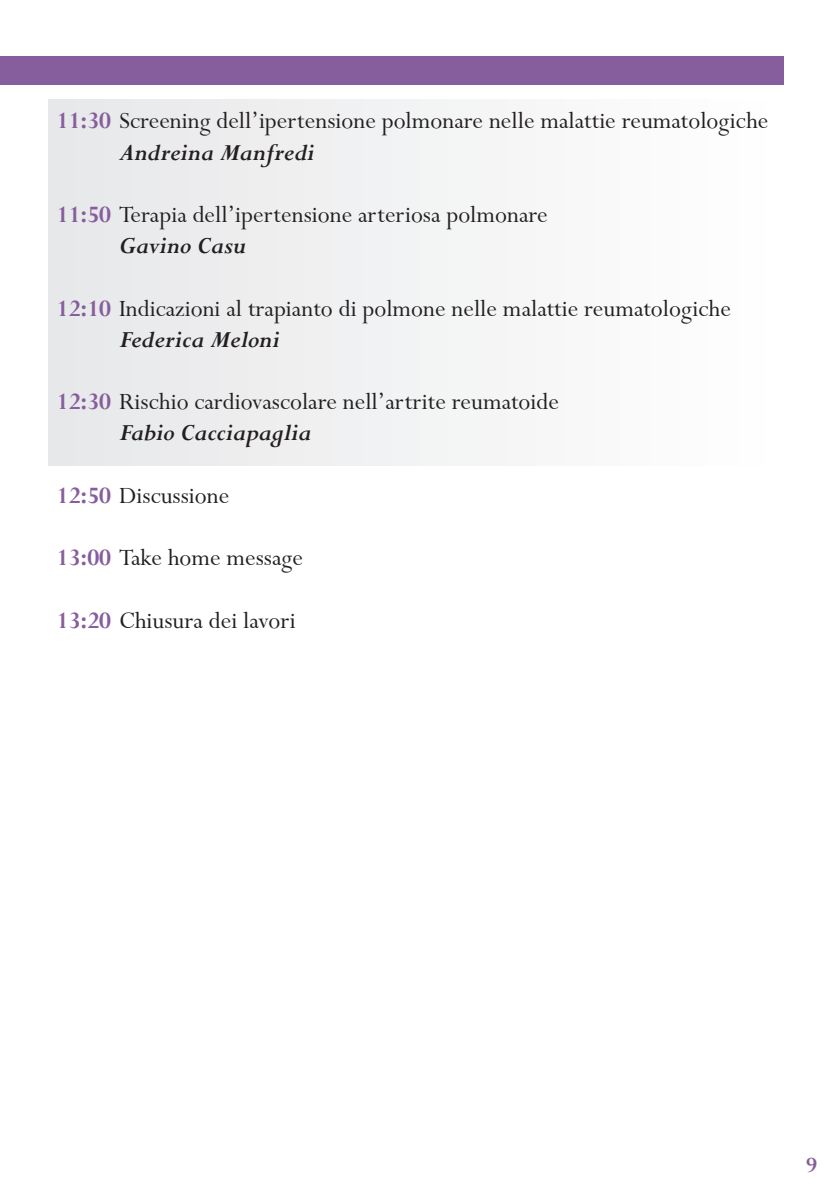
<style>
.page{position:relative;width:840px;height:1191px;background:#fff}
.page>*{position:absolute;margin:0;border:0;box-sizing:border-box;transform-origin:0 0}
.t1{font:26px "Perpetua";color:#231f20}
.nomi{font:italic 700 26px "Perpetua";color:#231f20}
.t2{font:700 24px "Perpetua";color:#875e9d}
.s1{font-weight:700;color:#875e9d}
</style>
<div class="page">
<div style="left:48px;top:99px;width:734px;height:366px;background:#f2f3f4"></div>
<div style="left:0;top:57px;width:782px;height:28px;background:#875e9d"></div>
<p class="t1" style="left:57px;top:107px;width:712px"><span class="s1">11:30</span> Screening dell’ipertensione polmonare nelle malattie reumatologiche</p>
<p class="nomi" style="left:119px;top:138px;width:197px">Andreina Manfredi</p>
<p class="t1" style="left:57px;top:201px;width:492px"><span class="s1">11:50</span> Terapia dell’ipertensione arteriosa polmonare</p>
<p class="nomi" style="left:119px;top:232px;width:128px">Gavino Casu</p>
<p class="t1" style="left:57px;top:295px;width:675px"><span class="s1">12:10</span> Indicazioni al trapianto di polmone nelle malattie reumatologiche</p>
<p class="nomi" style="left:119px;top:326px;width:162px">Federica Meloni</p>
<p class="t1" style="left:57px;top:388px;width:503px"><span class="s1">12:30</span> Rischio cardiovascolare nell’artrite reumatoide</p>
<p class="nomi" style="left:119px;top:419px;width:194px">Fabio Cacciapaglia</p>
<p class="t1" style="left:57px;top:482px;width:174px"><span class="s1">12:50</span> Discussione</p>
<p class="t1" style="left:57px;top:544px;width:247px"><span class="s1">13:00</span> Take home message</p>
<p class="t1" style="left:57px;top:607px;width:240px"><span class="s1">13:20</span> Chiusura dei lavori</p>
<p class="t2" style="left:805px;top:1152px;width:12px">9</p>
</div>
